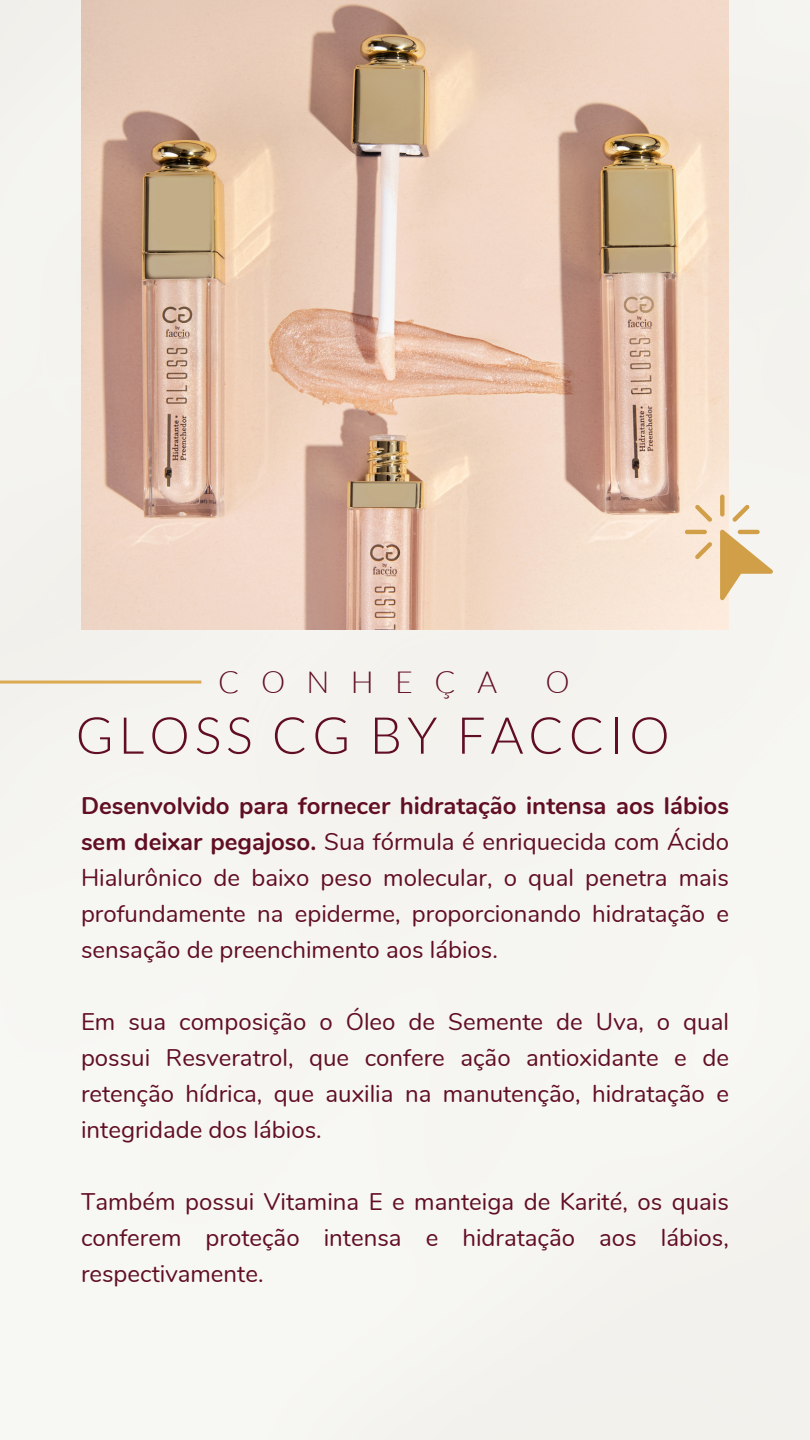
<style>
.page{position:relative;width:810px;height:1440px;background:#f5f5f1}
.page>*{position:absolute;margin:0;border:0;box-sizing:border-box;transform-origin:0 0}
.t1{font:300 51px "Lato";letter-spacing:.09em;color:#610e22}
.t2{font:300 30.4px "Lato";letter-spacing:.7em;color:#610e22}
.t3{font:24px/36px "Nunito";color:#610e22;text-align:justify}
.s1{font-weight:700}
</style>
<div class="page">
<img style="left:81px;top:0;width:648px;height:629px">
<hr style="left:0;top:681px;width:201px;height:3px;background:#dbaa51">
<svg style="left:720px;top:530px;width:53px;height:70px"></svg>
<div style="left:720px;top:495px;width:5px;height:22px;background:#d29f49;border-radius:2px"></div>
<hr style="left:685px;top:530px;width:22px;height:4px;background:#d29f49;border-radius:2px">
<hr style="left:738px;top:530px;width:22px;height:4px;background:#d29f49;border-radius:2px">
<svg style="left:695px;top:505px;width:17px;height:17px"></svg>
<svg style="left:695px;top:542px;width:17px;height:17px"></svg>
<svg style="left:732px;top:505px;width:18px;height:17px"></svg>
<p class="t2" style="left:218px;top:663px;width:280px">CONHEÇA</p>
<p class="t2" style="left:545px;top:663px;width:26px">O</p>
<h1 class="t1" style="left:76px;top:703px;width:596px">GLOSS CG BY FACCIO</h1>
<p class="t3" style="left:81px;top:788px;width:649px"><span class="s1">Desenvolvido para fornecer hidratação intensa aos lábios sem deixar pegajoso.</span> Sua fórmula é enriquecida com Ácido Hialurônico de baixo peso molecular, o qual penetra mais profundamente na epiderme, proporcionando hidratação e sensação de preenchimento aos lábios.</p>
<p class="t3" style="left:81px;top:1004px;width:649px">Em sua composição o Óleo de Semente de Uva, o qual possui Resveratrol, que confere ação antioxidante e de retenção hídrica, que auxilia na manutenção, hidratação e integridade dos lábios.</p>
<p class="t3" style="left:81px;top:1184px;width:649px">Também possui Vitamina E e manteiga de Karité, os quais conferem proteção intensa e hidratação aos lábios, respectivamente.</p>
</div>
